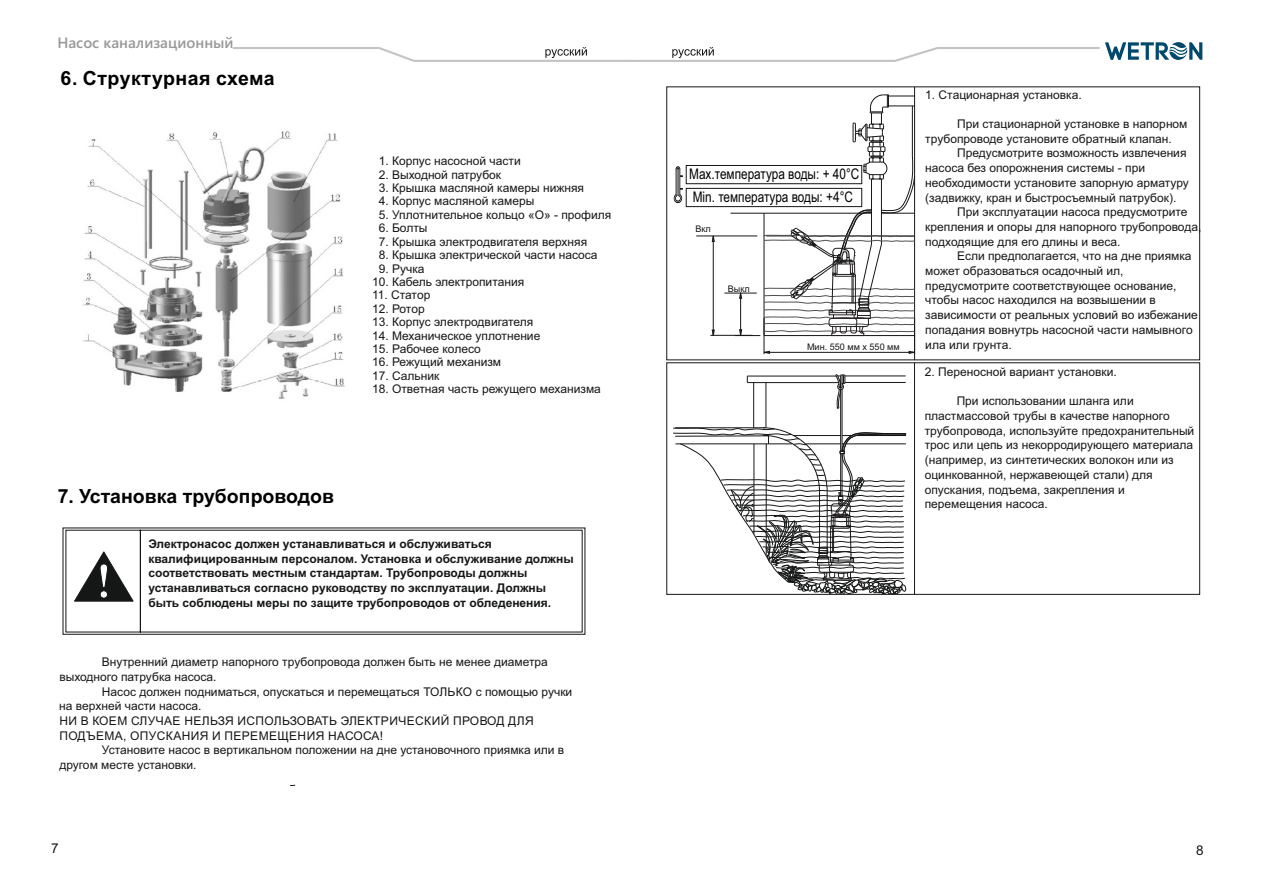
<style>
.page{position:relative;width:1263px;height:893px;background:#fff}
.page>*{position:absolute;margin:0;border:0;box-sizing:border-box;transform-origin:0 0}
.t1{font:700 19.5px "Arial";color:#000}
.t2{font:700 19.5px "Arial";letter-spacing:.025em;color:#000}
.t3{font:600 15px "Segoe UI";color:#989899}
.t4{font:14.7px "Arial";color:#000;scale:.8 1}
.t5{font:13.5px "Arial";color:#151616}
.t6{font:12px/14.7px "Arial";color:#151616}
.t7{font:700 12px/14.7px "Arial";color:#151616}
.t8{font:9.15px "Arial";color:#151616}
</style>
<div class="page">
<hr style="left:914px;top:87px;width:1px;height:273px;background:#151616">
<hr style="left:840px;top:390px;width:1px;height:61px;background:#151616">
<hr style="left:842px;top:389px;width:1px;height:62px;background:#151616">
<hr style="left:766px;top:383px;width:1px;height:45px;background:#151616">
<hr style="left:753px;top:383px;width:1px;height:45px;background:#151616">
<hr style="left:914px;top:363px;width:1px;height:231px;background:#151616">
<svg style="left:673px;top:427px;width:234px;height:168px"></svg>
<svg style="left:674px;top:94px;width:242px;height:315px"></svg>
<div style="left:858px;top:298px;width:11px;height:8px;border:1px solid #151616"></div>
<svg style="left:63px;top:528px;width:522px;height:107px"></svg>
<img style="left:83px;top:131px;width:262px;height:268px">
<svg style="left:232px;top:42px;width:970px;height:20px"></svg>
<p class="t3" style="left:57px;top:37px;width:178px">Насос канализационный</p>
<h1 class="t2" style="left:61px;top:71px;width:216px">6. Структурная схема</h1>
<p class="t6" style="left:379px;top:155px;width:143px">1. Корпус насосной части</p>
<p class="t6" style="left:379px;top:168px;width:124px">2. Выходной патрубок</p>
<p class="t6" style="left:379px;top:182px;width:207px">3. Крышка масляной камеры нижняя</p>
<p class="t6" style="left:379px;top:195px;width:157px">4. Корпус масляной камеры</p>
<p class="t6" style="left:379px;top:208px;width:234px">5. Уплотнительное кольцо «О» - профиля</p>
<p class="t6" style="left:379px;top:222px;width:50px">6. Болты</p>
<p class="t6" style="left:379px;top:235px;width:210px">7. Крышка электродвигателя верхняя</p>
<p class="t6" style="left:379px;top:249px;width:220px">8. Крышка электрической части насоса</p>
<p class="t6" style="left:379px;top:262px;width:47px">9. Ручка</p>
<p class="t6" style="left:372px;top:275px;width:154px">10. Кабель электропитания</p>
<p class="t6" style="left:372px;top:289px;width:60px">11. Статор</p>
<p class="t6" style="left:372px;top:302px;width:54px">12. Ротор</p>
<p class="t6" style="left:372px;top:316px;width:163px">13. Корпус электродвигателя</p>
<p class="t6" style="left:372px;top:329px;width:170px">14. Механическое уплотнение</p>
<p class="t6" style="left:372px;top:342px;width:110px">15. Рабочее колесо</p>
<p class="t6" style="left:372px;top:356px;width:131px">16. Режущий механизм</p>
<p class="t6" style="left:372px;top:369px;width:69px">17. Сальник</p>
<p class="t6" style="left:372px;top:383px;width:230px">18. Ответная часть режущего механизма</p>
<h1 class="t1" style="left:58px;top:489px;width:278px">7. Установка трубопроводов</h1>
<p class="t7" style="left:148px;top:537px;width:427px">Электронасос должен устанавливаться и обслуживаться квалифицированным персоналом. Установка и обслуживание должны соответствовать местным стандартам. Трубопроводы должны устанавливаться согласно руководству по эксплуатации. Должны быть соблюдены меры по защите трубопроводов от обледенения.</p>
<p class="t6" style="left:59px;top:656px;width:490px;text-indent:43px">Внутренний диаметр напорного трубопровода должен быть не менее диаметра выходного патрубка насоса.</p>
<p class="t6" style="left:59px;top:685px;width:514px;text-indent:43px">Насос должен подниматься, опускаться и перемещаться ТОЛЬКО с помощью ручки на верхней части насоса.<br>НИ В КОЕМ СЛУЧАЕ НЕЛЬЗЯ ИСПОЛЬЗОВАТЬ ЭЛЕКТРИЧЕСКИЙ ПРОВОД ДЛЯ ПОДЪЕМА, ОПУСКАНИЯ И ПЕРЕМЕЩЕНИЯ НАСОСА!</p>
<p class="t6" style="left:59px;top:743px;width:506px;text-indent:43px">Установите насос в вертикальном положении на дне установочного приямка или в другом месте установки.</p>
<p class="t4" style="left:689px;top:168px;width:214px">Max.температура воды: + 40°С</p>
<p class="t4" style="left:693px;top:191px;width:202px">Min. температура воды: +4°С</p>
<p class="t8" style="left:695px;top:226px;width:17px">Вкл</p>
<p class="t8" style="left:728px;top:285px;width:23px">Выкл</p>
<p class="t8" style="left:807px;top:344px;width:94px">Мин. 550 мм x 550 мм</p>
<p class="t6" style="left:925px;top:89px;width:158px">1. Стационарная установка.</p>
<p class="t6" style="left:925px;top:118px;width:264px;text-indent:32px">При стационарной установке в напорном трубопроводе установите обратный клапан.</p>
<p class="t6" style="left:925px;top:147px;width:265px;text-indent:32px">Предусмотрите возможность извлечения насоса без опорожнения системы - при необходимости установите запорную арматуру (задвижку, кран и быстросъемный патрубок).</p>
<p class="t6" style="left:925px;top:206px;width:278px;text-indent:32px">При эксплуатации насоса предусмотрите крепления и опоры для напорного трубопровода, подходящие для его длины и веса.</p>
<p class="t6" style="left:925px;top:250px;width:274px;text-indent:32px">Если предполагается, что на дне приямка может образоваться осадочный ил, предусмотрите соответствующее основание, чтобы насос находился на возвышении в зависимости от реальных условий во избежание попадания вовнутрь насосной части намывного ила или грунта.</p>
<p class="t6" style="left:925px;top:366px;width:193px">2. Переносной вариант установки.</p>
<p class="t6" style="left:925px;top:395px;width:271px;text-indent:32px">При использовании шланга или пластмассовой трубы в качестве напорного трубопровода, используйте предохранительный трос или цепь из некорродирующего материала (например, из синтетических волокон или из оцинкованной, нержавеющей стали) для опускания, подъема, закрепления и перемещения насоса.</p>
<p class="t5" style="left:51px;top:843px;width:9px">7</p>
<p class="t5" style="left:1196px;top:845px;width:9px">8</p>
</div>
